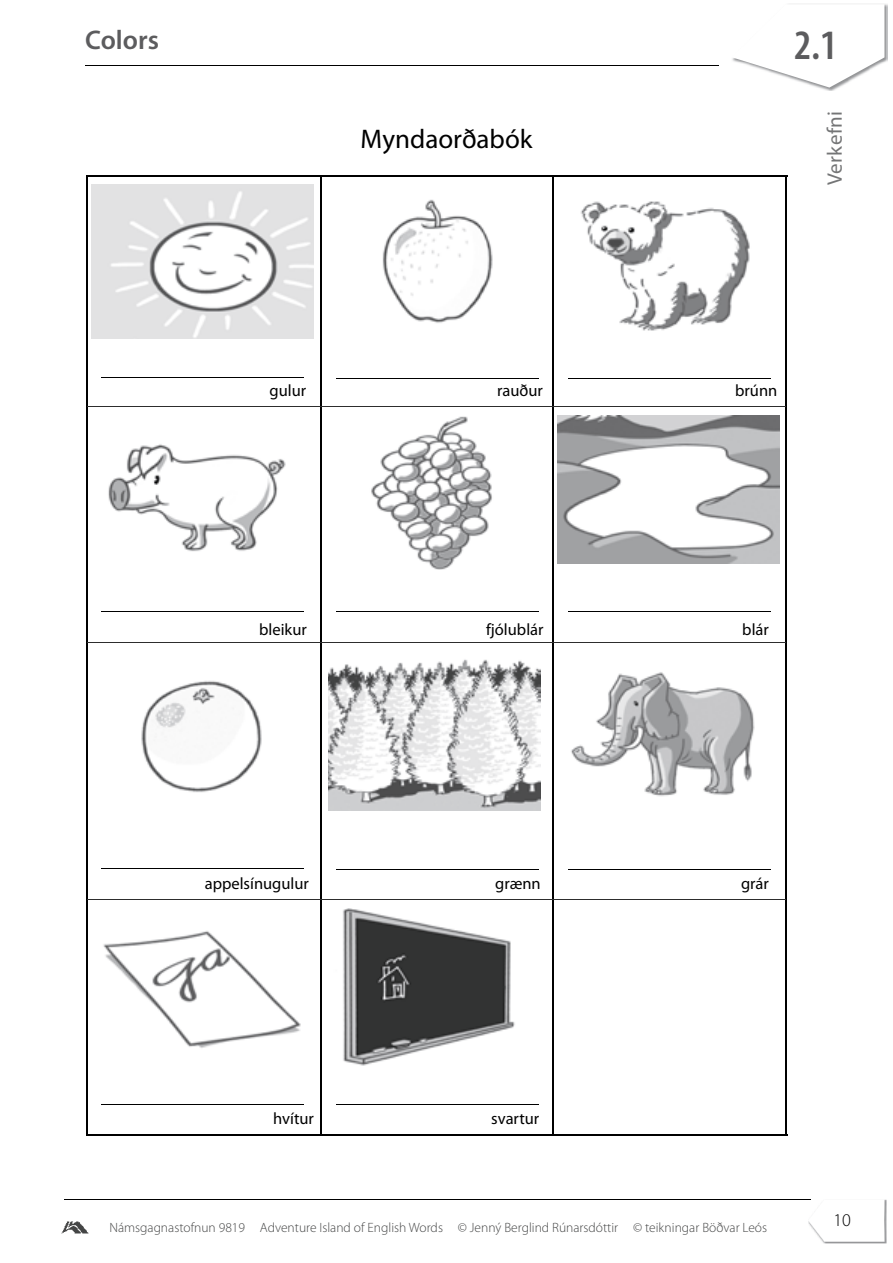
<style>
.page{position:relative;width:893px;height:1263px;background:#fff}
.page>*{position:absolute;margin:0;border:0;box-sizing:border-box;transform-origin:0 0}
.t1{font:600 condensed 42px "Myriad Pro";color:#5c5c5e}
.t2{font:27px "Myriad Pro";color:#000}
.t3{font:600 27px "Myriad Pro";color:#5c5c5e}
.t4{font:21px "Myriad Pro";letter-spacing:.02em;color:#747576}
.t5{font:300 18px "Myriad Pro";color:#000}
.t6{font:16.5px "Myriad Pro";color:#000}
.t7{font:300 13.5px "Myriad Pro";color:#444545}
</style>
<div class="page">
<img style="left:820px;top:4px;width:68px;height:87px">
<svg style="left:732px;top:4px;width:152px;height:84px"></svg>
<hr style="left:64px;top:1199px;width:746px;height:1px;background:#000">
<img style="left:61px;top:1221px;width:28px;height:13px">
<img style="left:823px;top:1199px;width:64px;height:44px">
<svg style="left:808px;top:1199px;width:76px;height:43px"></svg>
<hr style="left:85px;top:65px;width:634px;height:1px;background:#000">
<hr style="left:86px;top:176px;width:235px;height:1px;background:#000">
<hr style="left:86px;top:177px;width:1px;height:230px;background:#000">
<hr style="left:321px;top:176px;width:232px;height:1px;background:#000">
<hr style="left:320px;top:177px;width:2px;height:229px;background:#000">
<hr style="left:553px;top:176px;width:234px;height:1px;background:#000">
<hr style="left:552px;top:177px;width:2px;height:229px;background:#000">
<hr style="left:786px;top:177px;width:1px;height:230px;background:#000">
<hr style="left:86px;top:407px;width:1px;height:235px;background:#000">
<hr style="left:320px;top:407px;width:2px;height:235px;background:#000">
<hr style="left:552px;top:407px;width:2px;height:235px;background:#000">
<hr style="left:786px;top:407px;width:1px;height:235px;background:#000">
<hr style="left:86px;top:642px;width:1px;height:257px;background:#000">
<hr style="left:320px;top:643px;width:2px;height:256px;background:#000">
<hr style="left:552px;top:643px;width:2px;height:256px;background:#000">
<hr style="left:786px;top:642px;width:1px;height:257px;background:#000">
<hr style="left:86px;top:899px;width:1px;height:235px;background:#000">
<hr style="left:320px;top:899px;width:2px;height:235px;background:#000">
<hr style="left:552px;top:899px;width:2px;height:235px;background:#000">
<hr style="left:786px;top:899px;width:1px;height:235px;background:#000">
<hr style="left:86px;top:1134px;width:235px;height:2px;background:#000">
<hr style="left:321px;top:1134px;width:232px;height:2px;background:#000">
<hr style="left:553px;top:1134px;width:234px;height:2px;background:#000">
<hr style="left:87px;top:406px;width:234px;height:1px;background:#2d2d2d">
<hr style="left:321px;top:406px;width:232px;height:1px;background:#2d2d2d">
<hr style="left:553px;top:406px;width:233px;height:1px;background:#2d2d2d">
<hr style="left:87px;top:642px;width:234px;height:1px;background:#2d2d2d">
<hr style="left:321px;top:642px;width:232px;height:1px;background:#2d2d2d">
<hr style="left:553px;top:642px;width:233px;height:1px;background:#2d2d2d">
<hr style="left:87px;top:899px;width:234px;height:1px;background:#2d2d2d">
<hr style="left:321px;top:899px;width:232px;height:1px;background:#2d2d2d">
<hr style="left:553px;top:899px;width:233px;height:1px;background:#2d2d2d">
<hr style="left:102px;top:378px;width:202px;height:1px;background:#000">
<hr style="left:337px;top:378px;width:202px;height:1px;background:#000">
<hr style="left:568px;top:378px;width:203px;height:1px;background:#000">
<hr style="left:102px;top:611px;width:202px;height:1px;background:#000">
<hr style="left:337px;top:611px;width:202px;height:1px;background:#000">
<hr style="left:568px;top:611px;width:203px;height:1px;background:#000">
<hr style="left:102px;top:868px;width:202px;height:1px;background:#000">
<hr style="left:337px;top:869px;width:202px;height:1px;background:#000">
<hr style="left:568px;top:869px;width:203px;height:1px;background:#000">
<hr style="left:102px;top:1104px;width:202px;height:1px;background:#000">
<hr style="left:337px;top:1104px;width:202px;height:1px;background:#000">
<img style="left:382px;top:199px;width:111px;height:124px">
<img style="left:141px;top:681px;width:121px;height:112px">
<img style="left:571px;top:672px;width:184px;height:125px">
<img style="left:558px;top:415px;width:221px;height:148px">
<img style="left:329px;top:659px;width:211px;height:151px">
<img style="left:92px;top:184px;width:221px;height:154px">
<img style="left:580px;top:201px;width:170px;height:130px">
<img style="left:343px;top:909px;width:172px;height:157px">
<img style="left:371px;top:416px;width:121px;height:154px">
<img style="left:108px;top:444px;width:178px;height:108px">
<img style="left:103px;top:931px;width:198px;height:117px">
<h2 class="t3" style="left:85px;top:23px;width:75px">Colors</h2>
<h2 class="t2" style="left:360px;top:122px;width:173px">Myndaorðabók</h2>
<p class="t6" style="left:269px;top:381px;width:38px">gulur</p>
<p class="t6" style="left:497px;top:381px;width:47px">rauður</p>
<h1 class="t1" style="left:794px;top:19px;width:45px">2.1</h1>
<h3 class="t4" style="left:822px;top:185px;width:76px;rotate:-90deg">Verkefni</h3>
<p class="t6" style="left:735px;top:381px;width:44px">brúnn</p>
<p class="t6" style="left:259px;top:619px;width:49px">bleikur</p>
<p class="t6" style="left:486px;top:619px;width:59px">fjólublár</p>
<p class="t6" style="left:742px;top:619px;width:28px">blár</p>
<p class="t6" style="left:205px;top:873px;width:106px">appelsínugulur</p>
<p class="t6" style="left:495px;top:873px;width:47px">grænn</p>
<p class="t6" style="left:741px;top:873px;width:29px">grár</p>
<p class="t6" style="left:273px;top:1108px;width:42px">hvítur</p>
<p class="t6" style="left:491px;top:1108px;width:50px">svartur</p>
<p class="t7" style="left:109px;top:1219px;width:659px">Námsgagnastofnun 9819 Adventure Island of English Words © Jenný Berglind Rúnarsdóttir © teikningar Böðvar Leós</p>
<h3 class="t5" style="left:833px;top:1209px;width:19px">10</h3>
</div>
